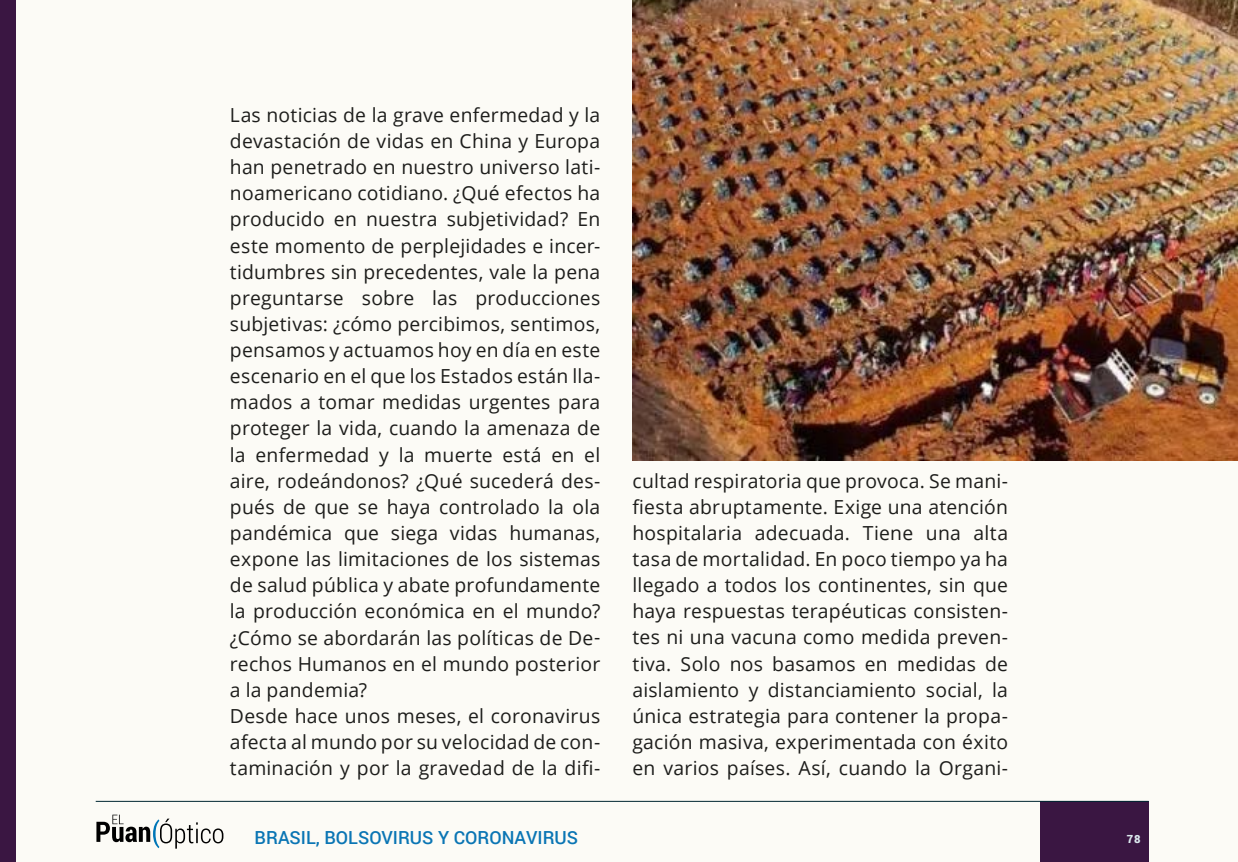
<style>
.page{position:relative;width:1238px;height:862px;background:#fff}
.page>*{position:absolute;margin:0;border:0;box-sizing:border-box;transform-origin:0 0}
.t1{font:19.35px/26.1px "Open Sans";letter-spacing:.015em;color:#1d1d1b}
.t2{font:500 18px "Roboto";color:#0a75b4}
.t3{font:900 11.25px "Roboto";color:#dbe9ee}
</style>
<div class="page">
<div style="left:0;top:0;width:1237px;height:861px;background:#fcfbf6"></div>
<div style="left:0;top:0;width:16px;height:861px;background:#3a1642"></div>
<div style="left:1039px;top:800px;width:109px;height:61px;background:#3a1642"></div>
<hr style="left:96px;top:800px;width:1052px;height:1px;background:#002732">
<svg style="left:96px;top:814px;width:127px;height:34px"></svg>
<img style="left:632px;top:0;width:605px;height:460px">
<p class="t1" style="left:230px;top:101px;width:372px">Las noticias de la grave enfermedad y la devastación de vidas en China y Europa han penetrado en nuestro universo lati&shy;noamericano cotidiano. ¿Qué efectos ha producido en nuestra subjetividad? En este momento de perplejidades e incer&shy;tidumbres sin precedentes, vale la pena preguntarse sobre las producciones subjetivas: ¿cómo percibimos, sentimos, pensamos y actuamos hoy en día en este escenario en el que los Estados están lla&shy;mados a tomar medidas urgentes para proteger la vida, cuando la amenaza de la enfermedad y la muerte está en el aire, rodeándonos? ¿Qué sucederá des&shy;pués de que se haya controlado la ola pandémica que siega vidas humanas, expone las limitaciones de los sistemas de salud pública y abate profundamente la producción económica en el mundo? ¿Cómo se abordarán las políticas de De&shy;rechos Humanos en el mundo posterior a la pandemia?<br>Desde hace unos meses, el coronavirus afecta al mundo por su velocidad de con&shy;taminación y por la gravedad de la difi-</p>
<p class="t1" style="left:632px;top:467px;width:377px;text-align:justify">cultad respiratoria que provoca. Se mani&shy;fiesta abruptamente. Exige una atención hospitalaria adecuada. Tiene una alta tasa de mortalidad. En poco tiempo ya ha llegado a todos los continentes, sin que haya respuestas terapéuticas consisten&shy;tes ni una vacuna como medida preven&shy;tiva. Solo nos basamos en medidas de aislamiento y distanciamiento social, la única estrategia para contener la propa&shy;gación masiva, experimentada con éxito en varios países. Así, cuando la Organi-</p>
<p class="t2" style="left:254px;top:824px;width:325px">BRASIL, BOLSOVIRUS Y CORONAVIRUS</p>
<p class="t3" style="left:1126px;top:830px;width:16px">78</p>
</div>
